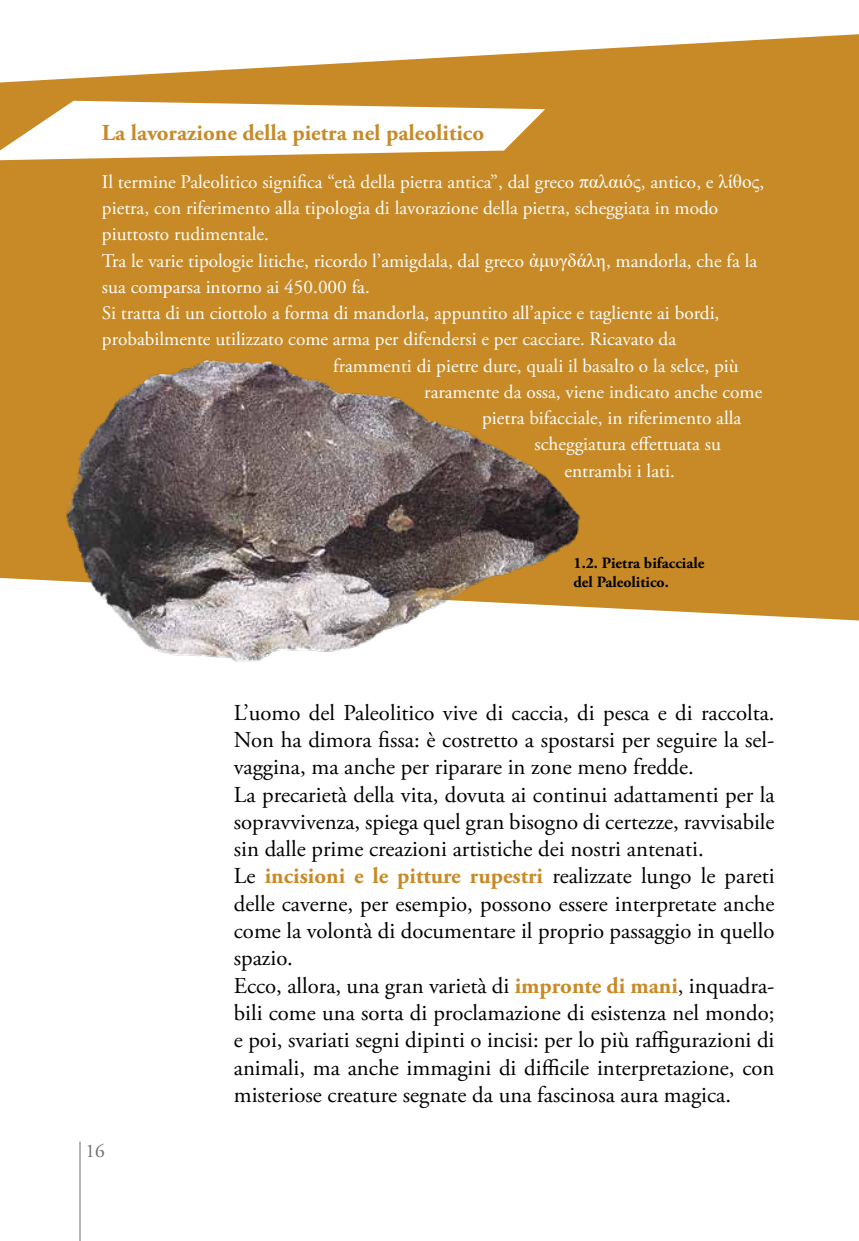
<style>
.page{position:relative;width:859px;height:1241px;background:#fff}
.page>*{position:absolute;margin:0;border:0;box-sizing:border-box;transform-origin:0 0}
.t1{font:22.75px/27.3px "Adobe Garamond Pro";color:#000}
.t2{font:700 22.75px "Adobe Garamond Pro";color:#c88a27}
.t3{font:19.25px "Adobe Garamond Pro";color:#fff}
.t4{font:19.25px "Adobe Garamond Pro";color:#6d6e71}
.t5{font:700 15.75px/18.9px "Adobe Garamond Pro";color:#000}
.s1{font-family:"Times New Roman"}
.s2{font-weight:700;color:#c88a27}
</style>
<div class="page">
<hr style="left:79px;top:1141px;width:1px;height:99px;background:#6d6e71">
<svg style="left:0;top:34px;width:858px;height:586px;background:#cc9237"></svg>
<svg style="left:0;top:101px;width:545px;height:59px"></svg>
<img style="left:50px;top:354px;width:540px;height:308px">
<p class="t2" style="left:102px;top:119px;width:383px">La lavorazione della pietra nel paleolitico</p>
<p class="t3" style="left:102px;top:170px;width:663px">Il termine Paleolitico significa “età della pietra antica”, dal greco <span class="s1">παλαιός</span>, antico, e <span class="s1">λίθος</span>,</p>
<p class="t3" style="left:102px;top:196px;width:617px">pietra, con riferimento alla tipologia di lavorazione della pietra, scheggiata in modo</p>
<p class="t3" style="left:102px;top:222px;width:168px">piuttosto rudimentale.</p>
<p class="t3" style="left:102px;top:249px;width:656px">Tra le varie tipologie litiche, ricordo l’amigdala, dal greco <span class="s1">ἀμυγδάλη</span>, mandorla, che fa la</p>
<p class="t3" style="left:102px;top:275px;width:269px">sua comparsa intorno ai 450.000 fa.</p>
<p class="t3" style="left:102px;top:301px;width:618px">Si tratta di un ciottolo a forma di mandorla, appuntito all’apice e tagliente ai bordi,</p>
<p class="t3" style="left:102px;top:327px;width:575px">probabilmente utilizzato come arma per difendersi e per cacciare. Ricavato da</p>
<p class="t3" style="left:333px;top:354px;width:407px">frammenti di pietre dure, quali il basalto o la selce, più</p>
<p class="t3" style="left:424px;top:380px;width:339px">raramente da ossa, viene indicato anche come</p>
<p class="t3" style="left:482px;top:406px;width:261px">pietra bifacciale, in riferimento alla</p>
<p class="t3" style="left:534px;top:432px;width:188px">scheggiatura effettuata su</p>
<p class="t3" style="left:564px;top:459px;width:112px">entrambi i lati.</p>
<p class="t5" style="left:573px;top:554px;width:132px">1.2. Pietra bifacciale del Paleolitico.</p>
<p class="t4" style="left:85px;top:1138px;width:21px">16</p>
<p class="t1" style="left:234px;top:699px;width:542px">L’uomo del Paleolitico vive di caccia, di pesca e di raccolta.<br>Non ha dimora fissa: è costretto a spostarsi per seguire la sel&shy;vaggina, ma anche per riparare in zone meno fredde.<br>La precarietà della vita, dovuta ai continui adattamenti per la sopravvivenza, spiega quel gran bisogno di certezze, ravvisabile sin dalle prime creazioni artistiche dei nostri antenati.<br>Le <span class="s2">incisioni e le pitture rupestri</span> realizzate lungo le pareti delle caverne, per esempio, possono essere interpretate anche come la volontà di documentare il proprio passaggio in quello spazio.<br>Ecco, allora, una gran varietà di <span class="s2">impronte di mani</span>, inquadra&shy;bili come una sorta di proclamazione di esistenza nel mondo; e poi, svariati segni dipinti o incisi: per lo più raffigurazioni di animali, ma anche immagini di difficile interpretazione, con misteriose creature segnate da una fascinosa aura magica.</p>
</div>
